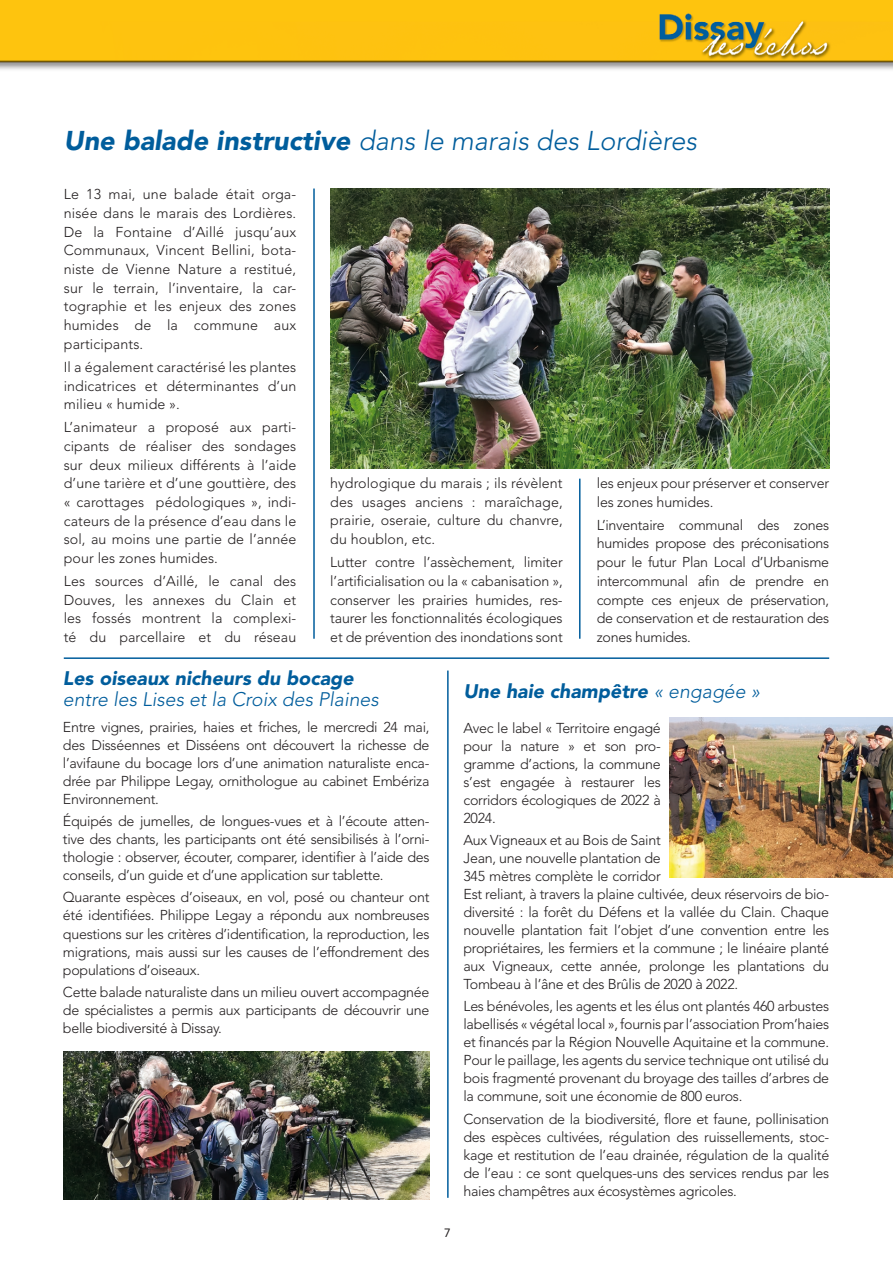
<style>
.page{position:relative;width:893px;height:1263px;background:#fff}
.page>*{position:absolute;margin:0;border:0;box-sizing:border-box;transform-origin:0 0}
.titre{font:italic 300 27px "Avenir LT Std";color:#005d9c}
.titre-2{font:italic 300 19.5px/21px "Avenir LT Std";color:#005d9c}
.titre-3{font:italic 900 19.5px "Avenir LT Std";color:#005d9c}
.txt_courant{font:300 14.25px/18px "Avenir LT Std";letter-spacing:-.02em;color:#231f20;text-align:justify}
.t1{font:12px "Avenir LT Std";color:#231f20}
.s1{font-weight:900}
.s2{font-weight:300}
</style>
<div class="page">
<hr style="left:447px;top:670px;width:2px;height:528px;background:#005d9c">
<hr style="left:64px;top:657px;width:765px;height:2px;background:#005d9c">
<hr style="left:313px;top:189px;width:2px;height:450px;background:#005d9c">
<hr style="left:579px;top:479px;width:1px;height:160px;background:#005d9c">
<img style="left:64px;top:1052px;width:365px;height:147px">
<img style="left:669px;top:717px;width:224px;height:160px">
<img style="left:330px;top:189px;width:499px;height:280px">
<img style="left:0;top:0;width:893px;height:70px">
<p class="titre" style="left:64px;top:125px;width:635px"><span class="s1">Une balade instructive</span> dans le marais des Lordières</p>
<p class="txt_courant" style="left:64px;top:185px;width:234px;line-height:18.8px">Le 13 mai, une balade était orga&shy;nisée dans le marais des Lordières.<br>De la Fontaine d’Aillé jusqu’aux Communaux, Vincent Bellini, bota&shy;niste de Vienne Nature a restitué, sur le terrain, l’inventaire, la car&shy;tographie et les enjeux des zones humides de la commune aux participants.</p>
<p class="txt_courant" style="left:64px;top:358px;width:234px;line-height:18.8px">Il a également caractérisé les plantes indicatrices et déterminantes d’un milieu « humide ».</p>
<p class="txt_courant" style="left:64px;top:418px;width:234px;line-height:18.8px">L’animateur a proposé aux parti&shy;cipants de réaliser des sondages sur deux milieux différents à l’aide d’une tarière et d’une gouttière, des « carottages pédologiques », indi&shy;cateurs de la présence d’eau dans le sol, au moins une partie de l’année pour les zones humides.</p>
<p class="txt_courant" style="left:64px;top:572px;width:234px;line-height:18.8px">Les sources d’Aillé, le canal des Douves, les annexes du Clain et les fossés montrent la complexi&shy;té du parcellaire et du réseau</p>
<p class="txt_courant" style="left:330px;top:474px;width:234px;line-height:18.8px">hydrologique du marais ; ils révèlent des usages anciens : maraîchage, prairie, oseraie, culture du chanvre, du houblon, etc.</p>
<p class="txt_courant" style="left:330px;top:553px;width:234px;line-height:18.8px">Lutter contre l’assèchement, limiter l’artificialisation ou la « cabanisation », conserver les prairies humides, res&shy;taurer les fonctionnalités écologiques et de prévention des inondations sont</p>
<p class="txt_courant" style="left:597px;top:474px;width:234px;line-height:18.8px">les enjeux pour préserver et conserver les zones humides.</p>
<p class="txt_courant" style="left:597px;top:515px;width:234px;line-height:18.8px">L’inventaire communal des zones humides propose des préconisations pour le futur Plan Local d’Urbanisme intercommunal afin de prendre en compte ces enjeux de préservation, de conservation et de restauration des zones humides.</p>
<p class="titre-2" style="left:63px;top:668px;width:317px"><span class="s1">Les oiseaux nicheurs du bocage </span>entre les Lises et la Croix des Plaines</p>
<p class="txt_courant" style="left:63px;top:718px;width:368px">Entre vignes, prairies, haies et friches, le mercredi 24 mai, des Disséennes et Disséens ont découvert la richesse de l’avifaune du bocage lors d’une animation naturaliste enca&shy;drée par Philippe Legay, ornithologue au cabinet Embériza Environnement.</p>
<p class="txt_courant" style="left:63px;top:812px;width:368px">Équipés de jumelles, de longues-vues et à l’écoute atten&shy;tive des chants, les participants ont été sensibilisés à l’orni&shy;thologie : observer, écouter, comparer, identifier à l’aide des conseils, d’un guide et d’une application sur tablette.</p>
<p class="txt_courant" style="left:63px;top:889px;width:368px">Quarante espèces d’oiseaux, en vol, posé ou chanteur ont été identifiées. Philippe Legay a répondu aux nombreuses questions sur les critères d’identification, la reproduction, les migrations, mais aussi sur les causes de l’effondrement des populations d’oiseaux.</p>
<p class="txt_courant" style="left:63px;top:983px;width:368px">Cette balade naturaliste dans un milieu ouvert accompagnée de spécialistes a permis aux participants de découvrir une belle biodiversité à Dissay.</p>
<p class="t1" style="left:444px;top:1226px;width:8px">7</p>
<p class="titre-3" style="left:463px;top:679px;width:298px">Une haie champêtre <span class="s2">« engagée »</span></p>
<p class="txt_courant" style="left:463px;top:719px;width:199px">Avec le label « Territoire engagé pour la nature » et son pro&shy;gramme d’actions, la commune s’est engagée à restaurer les corridors écologiques de 2022 à 2024.</p>
<p class="txt_courant" style="left:463px;top:831px;width:367px;text-align:left">Aux Vigneaux et au Bois de Saint<br>Jean, une nouvelle plantation de<br>345 mètres complète le corridor<br>Est reliant, à travers la plaine cultivée, deux réservoirs de bio&shy;diversité : la forêt du Défens et la vallée du Clain. Chaque nouvelle plantation fait l’objet d’une convention entre les propriétaires, les fermiers et la commune ; le linéaire planté aux Vigneaux, cette année, prolonge les plantations du Tombeau à l’âne et des Brûlis de 2020 à 2022.</p>
<p class="txt_courant" style="left:463px;top:997px;width:367px">Les bénévoles, les agents et les élus ont plantés 460 arbustes labellisés « végétal local », fournis par l’association Prom’haies et financés par la Région Nouvelle Aquitaine et la commune.<br>Pour le paillage, les agents du service technique ont utilisé du bois fragmenté provenant du broyage des tailles d’arbres de la commune, soit une économie de 800 euros.</p>
<p class="txt_courant" style="left:463px;top:1110px;width:367px">Conservation de la biodiversité, flore et faune, pollinisation des espèces cultivées, régulation des ruissellements, stoc&shy;kage et restitution de l’eau drainée, régulation de la qualité de l’eau : ce sont quelques-uns des services rendus par les haies champêtres aux écosystèmes agricoles.</p>
</div>
